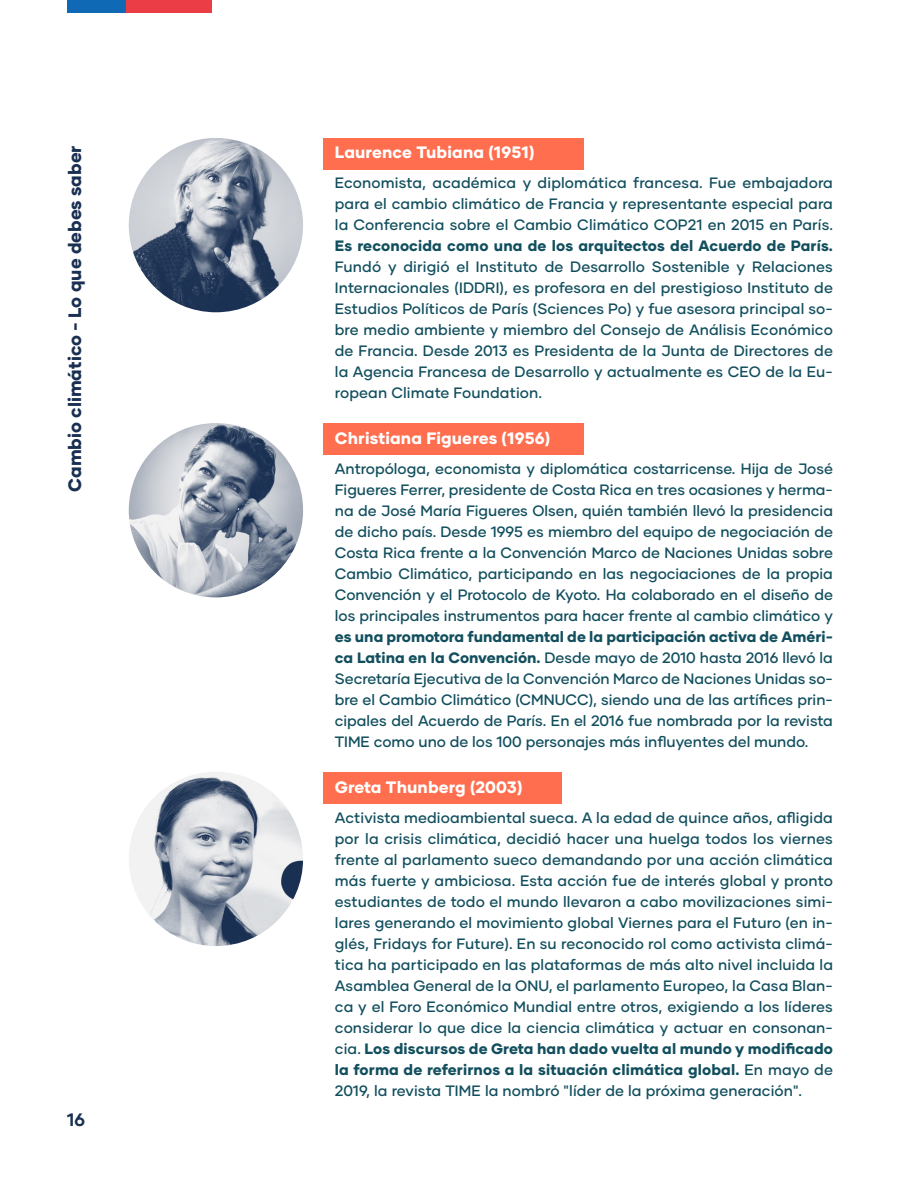
<style>
.page{position:relative;width:918px;height:1188px;background:#fff}
.page>*{position:absolute;margin:0;border:0;box-sizing:border-box;transform-origin:0 0}
.t1{font:800 18px "Gilmer";color:#1a3052}
.t2{font:700 18px "Gilmer";color:#1a3052}
.t3{font:800 16.5px "Gilmer";letter-spacing:.01em;color:#fff}
.t4{font:500 15px/21px "Gilmer";letter-spacing:.01em;color:#124f5e;text-align:justify}
.s1{font-weight:800}
</style>
<div class="page">
<div style="left:67px;top:0;width:59px;height:12px;background:#0f69b5"></div>
<div style="left:126px;top:0;width:86px;height:12px;background:#eb3d45"></div>
<div style="left:323px;top:138px;width:261px;height:32px;background:#ff6e4f"></div>
<div style="left:323px;top:423px;width:261px;height:32px;background:#ff6e4f"></div>
<img style="left:129px;top:138px;width:174px;height:174px;border-radius:87px">
<img style="left:129px;top:423px;width:174px;height:174px;border-radius:87px">
<img style="left:129px;top:772px;width:174px;height:174px;border-radius:87px">
<div style="left:323px;top:772px;width:238px;height:32px;background:#ff6e4f"></div>
<p class="t1" style="left:63px;top:492px;width:348px;rotate:-90deg">Cambio climático - Lo que debes saber</p>
<p class="t2" style="left:67px;top:1108px;width:20px">16</p>
<p class="t3" style="left:335px;top:142px;width:201px">Laurence Tubiana (1951)</p>
<p class="t4" style="left:335px;top:172px;width:500px">Economista, académica y diplomática francesa. Fue embajadora para el cambio climático de Francia y representante especial para la Conferencia sobre el Cambio Climático COP21 en 2015 en París.<br><span class="s1">Es reconocida como una de los arquitectos del Acuerdo de París.<br></span>Fundó y dirigió el Instituto de Desarrollo Sostenible y Relaciones Internacionales (IDDRI), es profesora en del prestigioso Instituto de Estudios Políticos de París (Sciences Po) y fue asesora principal so&shy;bre medio ambiente y miembro del Consejo de Análisis Económico de Francia. Desde 2013 es Presidenta de la Junta de Directores de la Agencia Francesa de Desarrollo y actualmente es CEO de la Eu&shy;ropean Climate Foundation.</p>
<p class="t3" style="left:335px;top:428px;width:217px">Christiana Figueres (1956)</p>
<p class="t4" style="left:335px;top:458px;width:500px">Antropóloga, economista y diplomática costarricense. Hija de José Figueres Ferrer, presidente de Costa Rica en tres ocasiones y herma&shy;na de José María Figueres Olsen, quién también llevó la presidencia de dicho país. Desde 1995 es miembro del equipo de negociación de Costa Rica frente a la Convención Marco de Naciones Unidas sobre Cambio Climático, participando en las negociaciones de la propia Convención y el Protocolo de Kyoto. Ha colaborado en el diseño de los principales instrumentos para hacer frente al cambio climático y <span class="s1">es una promotora fundamental de la participación activa de Améri&shy;ca Latina en la Convención.</span> Desde mayo de 2010 hasta 2016 llevó la Secretaría Ejecutiva de la Convención Marco de Naciones Unidas so&shy;bre el Cambio Climático (CMNUCC), siendo una de las artífices prin&shy;cipales del Acuerdo de París. En el 2016 fue nombrada por la revista TIME como uno de los 100 personajes más influyentes del mundo.</p>
<p class="t3" style="left:335px;top:777px;width:189px">Greta Thunberg (2003)</p>
<p class="t4" style="left:335px;top:807px;width:500px">Activista medioambiental sueca. A la edad de quince años, afligida por la crisis climática, decidió hacer una huelga todos los viernes frente al parlamento sueco demandando por una acción climática más fuerte y ambiciosa. Esta acción fue de interés global y pronto estudiantes de todo el mundo llevaron a cabo movilizaciones simi&shy;lares generando el movimiento global Viernes para el Futuro (en in&shy;glés, Fridays for Future). En su reconocido rol como activista climá&shy;tica ha participado en las plataformas de más alto nivel incluida la Asamblea General de la ONU, el parlamento Europeo, la Casa Blan&shy;ca y el Foro Económico Mundial entre otros, exigiendo a los líderes considerar lo que dice la ciencia climática y actuar en consonan&shy;cia. <span class="s1">Los discursos de Greta han dado vuelta al mundo y modificado la forma de referirnos a la situación climática global.</span> En mayo de 2019, la revista TIME la nombró "líder de la próxima generación".</p>
</div>
